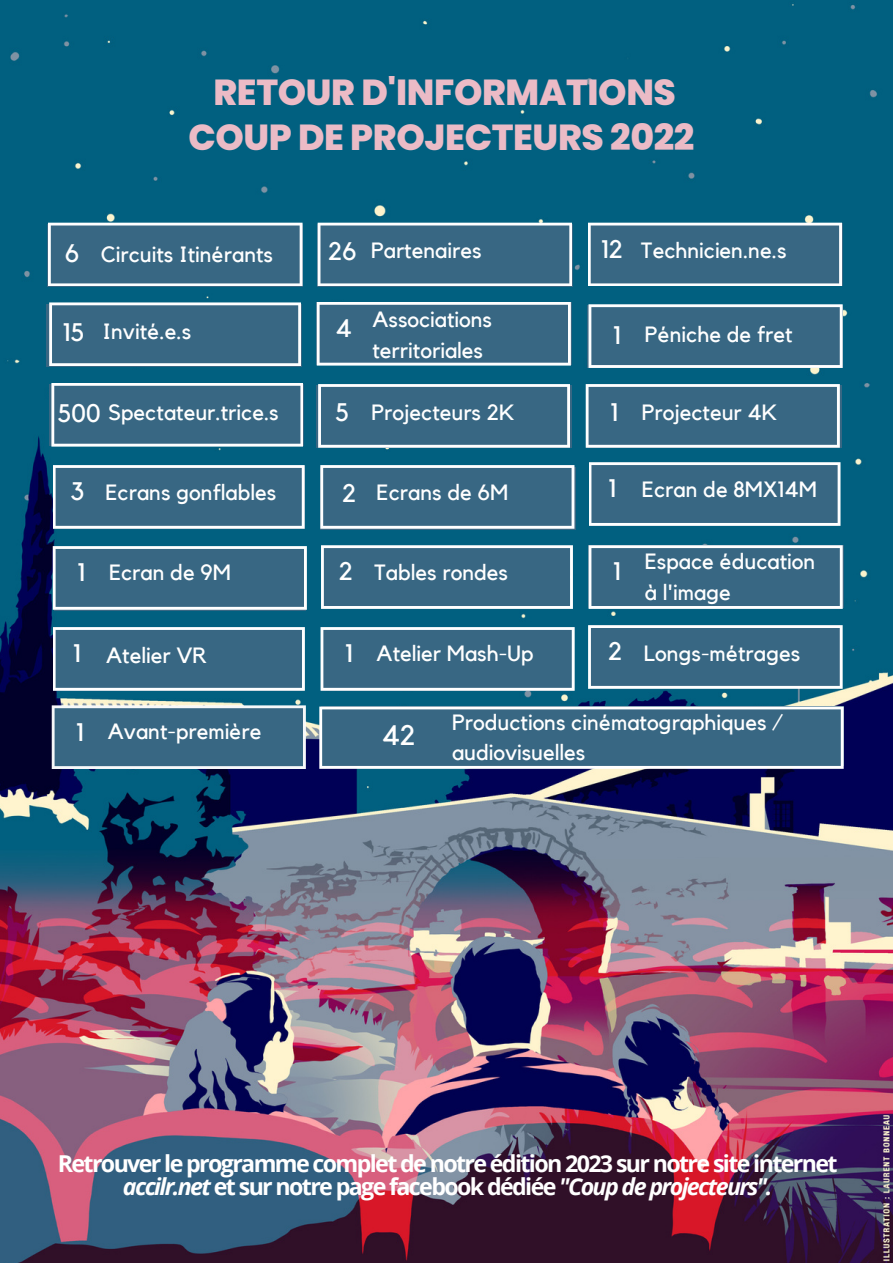
<style>
.page{position:relative;width:893px;height:1264px;background:#fff}
.page>*{position:absolute;margin:0;border:0;box-sizing:border-box;transform-origin:0 0}
.t1{font:800 36.15px "Poppins";letter-spacing:-.01em;color:#ebbbc6}
.t2{font:28.05px "Kollektif";color:#fff}
.t3{font:25.35px "Kollektif";color:#fff}
.t4{font:700 23.25px/23.5px "Open Sans";letter-spacing:-.07em;color:#fff;text-align:center}
.t5{font:22.05px/30.6px "Kollektif";color:#fff}
.s1{font-style:italic}
</style>
<div class="page">
<img style="left:0;top:0;width:892px;height:1262px">
<svg style="left:588px;top:304px;width:254px;height:64px;background:#4c7790"></svg>
<svg style="left:49px;top:302px;width:252px;height:64px;background:#4b768f"></svg>
<svg style="left:317px;top:302px;width:254px;height:63px;background:#4b768f"></svg>
<div style="left:586px;top:386px;width:255px;height:62px;background:#e2e9ed"></div>
<svg style="left:51px;top:383px;width:252px;height:63px;background:#4b758e"></svg>
<svg style="left:318px;top:384px;width:252px;height:63px;background:#4b758f"></svg>
<svg style="left:585px;top:384px;width:254px;height:63px;background:#4a758e"></svg>
<svg style="left:588px;top:462px;width:252px;height:64px;background:#48748d"></svg>
<svg style="left:53px;top:465px;width:251px;height:63px;background:#4b758e"></svg>
<svg style="left:320px;top:465px;width:254px;height:63px;background:#4b758f"></svg>
<div style="left:54px;top:549px;width:252px;height:62px;background:#d0dbe2"></div>
<svg style="left:53px;top:546px;width:254px;height:63px;background:#4b758f"></svg>
<svg style="left:321px;top:545px;width:252px;height:64px;background:#4c768f"></svg>
<svg style="left:588px;top:545px;width:254px;height:64px;background:#4d7790"></svg>
<svg style="left:53px;top:627px;width:251px;height:63px;background:#4a758e"></svg>
<svg style="left:320px;top:627px;width:254px;height:63px;background:#4a758e"></svg>
<svg style="left:588px;top:625px;width:254px;height:63px;background:#4b768f"></svg>
<svg style="left:319px;top:706px;width:524px;height:62px;background:#48738d"></svg>
<svg style="left:52px;top:705px;width:254px;height:64px;background:#4d778f"></svg>
<svg style="left:317px;top:223px;width:255px;height:63px;background:#4b768f"></svg>
<svg style="left:588px;top:223px;width:253px;height:63px;background:#4b758f"></svg>
<svg style="left:48px;top:223px;width:254px;height:63px;background:#4c768f"></svg>
<p class="t1" style="left:213px;top:67px;width:464px">RETOUR D'INFORMATIONS</p>
<p class="t1" style="left:188px;top:112px;width:507px">COUP DE PROJECTEURS 2022</p>
<p class="t3" style="left:65px;top:241px;width:16px">6</p>
<p class="t5" style="left:101px;top:239px;width:174px">Circuits Itinérants</p>
<p class="t3" style="left:328px;top:239px;width:30px">26</p>
<p class="t5" style="left:371px;top:236px;width:112px">Partenaires</p>
<p class="t3" style="left:601px;top:237px;width:23px">12</p>
<p class="t5" style="left:641px;top:236px;width:147px">Technicien.ne.s</p>
<p class="t3" style="left:63px;top:321px;width:23px">15</p>
<p class="t5" style="left:102px;top:317px;width:90px">Invité.e.s</p>
<p class="t3" style="left:335px;top:317px;width:18px">4</p>
<p class="t5" style="left:372px;top:305px;width:121px">Associations territoriales</p>
<p class="t3" style="left:613px;top:323px;width:9px">1</p>
<p class="t5" style="left:644px;top:319px;width:149px">Péniche de fret</p>
<p class="t3" style="left:58px;top:402px;width:44px">500</p>
<p class="t5" style="left:108px;top:398px;width:172px">Spectateur.trice.s</p>
<p class="t3" style="left:335px;top:400px;width:15px">5</p>
<p class="t5" style="left:371px;top:398px;width:144px">Projecteurs 2K</p>
<p class="t3" style="left:610px;top:400px;width:9px">1</p>
<p class="t5" style="left:641px;top:398px;width:137px">Projecteur 4K</p>
<p class="t3" style="left:71px;top:480px;width:15px">3</p>
<p class="t5" style="left:105px;top:478px;width:172px">Ecrans gonflables</p>
<p class="t3" style="left:342px;top:481px;width:15px">2</p>
<p class="t5" style="left:376px;top:478px;width:133px">Ecrans de 6M</p>
<p class="t3" style="left:608px;top:477px;width:9px">1</p>
<p class="t5" style="left:642px;top:475px;width:176px">Ecran de 8MX14M</p>
<p class="t3" style="left:78px;top:561px;width:9px">1</p>
<p class="t5" style="left:109px;top:558px;width:123px">Ecran de 9M</p>
<p class="t3" style="left:338px;top:559px;width:15px">2</p>
<p class="t5" style="left:374px;top:558px;width:135px">Tables rondes</p>
<p class="t3" style="left:613px;top:559px;width:9px">1</p>
<p class="t5" style="left:644px;top:547px;width:172px">Espace éducation</p>
<p class="t5" style="left:644px;top:578px;width:87px">à l'image</p>
<p class="t3" style="left:74px;top:642px;width:9px">1</p>
<p class="t5" style="left:106px;top:640px;width:102px">Atelier VR</p>
<p class="t3" style="left:345px;top:642px;width:9px">1</p>
<p class="t5" style="left:376px;top:639px;width:158px">Atelier Mash-Up</p>
<p class="t3" style="left:608px;top:639px;width:15px">2</p>
<p class="t5" style="left:644px;top:639px;width:158px">Longs-métrages</p>
<p class="t3" style="left:76px;top:720px;width:9px">1</p>
<p class="t5" style="left:108px;top:717px;width:155px">Avant-première</p>
<p class="t2" style="left:382px;top:722px;width:35px">42</p>
<p class="t5" style="left:452px;top:707px;width:333px">Productions cinématographiques /</p>
<p class="t5" style="left:452px;top:738px;width:135px">audiovisuelles</p>
<p class="t4" style="left:58px;top:1150px;width:781px">Retrouver le programme complet de notre édition 2023 sur notre site internet <span class="s1">accilr.net</span> et sur notre page facebook dédiée <span class="s1">"Coup de projecteurs".</span></p>
</div>
